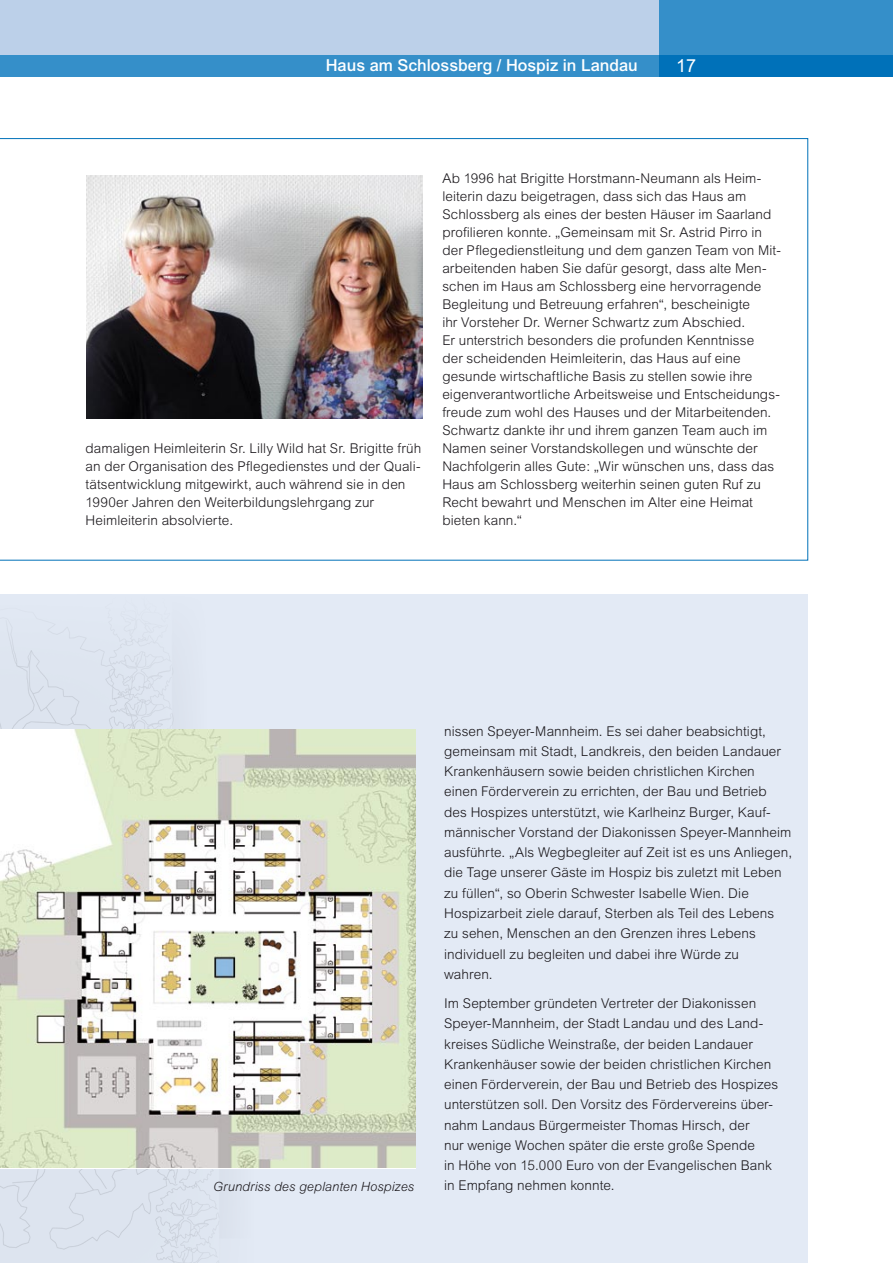
<style>
.page{position:relative;width:893px;height:1263px;background:#fff}
.page>*{position:absolute;margin:0;border:0;box-sizing:border-box;transform-origin:0 0}
.t1{font:18px "Arial";color:#fff}
.t2{font:500 16.5px "Arial";color:#fff}
.t3{font:300 13.5px/18px "Arial";letter-spacing:.01em;color:#1a171b}
.t4{font:italic 300 12.75px "Arial";letter-spacing:.01em;color:#1a171b}
</style>
<div class="page">
<div style="left:0;top:0;width:662px;height:62px;background:#bcd0e9"></div>
<div style="left:659px;top:0;width:234px;height:62px;background:#358fc9"></div>
<div style="left:0;top:55px;width:659px;height:22px;background:#358fc9"></div>
<div style="left:659px;top:55px;width:234px;height:22px;background:#0071b9"></div>
<svg style="left:0;top:138px;width:808px;height:422px"></svg>
<div style="left:0;top:594px;width:808px;height:669px;background:#e3eaf5"></div>
<img style="left:87px;top:176px;width:336px;height:243px">
<img style="left:0;top:622px;width:207px;height:108px">
<img style="left:0;top:1168px;width:255px;height:95px">
<img style="left:0;top:730px;width:415px;height:438px">
<p class="t2" style="left:326px;top:56px;width:314px">Haus am Schlossberg / Hospiz in Landau</p>
<h1 class="t1" style="left:676px;top:56px;width:22px">17</h1>
<p class="t3" style="left:86px;top:439px;width:337px">damaligen Heimleiterin Sr. Lilly Wild hat Sr. Brigitte früh an der Organisation des Pflegedienstes und der Quali&shy;tätsentwicklung mitgewirkt, auch während sie in den 1990er Jahren den Weiterbildungslehrgang zur Heimleiterin absolvierte.</p>
<p class="t3" style="left:442px;top:169px;width:340px">Ab 1996 hat Brigitte Horstmann-Neumann als Heim&shy;leiterin dazu beigetragen, dass sich das Haus am Schlossberg als eines der besten Häuser im Saarland profilieren konnte. „Gemeinsam mit Sr. Astrid Pirro in der Pflegedienstleitung und dem ganzen Team von Mit&shy;arbeitenden haben Sie dafür gesorgt, dass alte Men&shy;schen im Haus am Schlossberg eine hervorragende Begleitung und Betreuung erfahren“, bescheinigte<br>ihr Vorsteher Dr. Werner Schwartz zum Abschied.<br>Er unterstrich besonders die profunden Kenntnisse<br>der scheidenden Heimleiterin, das Haus auf eine gesunde wirtschaftliche Basis zu stellen sowie ihre eigenverantwortliche Arbeitsweise und Entscheidungs&shy;freude zum wohl des Hauses und der Mitarbeitenden.<br>Schwartz dankte ihr und ihrem ganzen Team auch im Namen seiner Vorstandskollegen und wünschte der Nachfolge-rin alles Gute: „Wir wünschen uns, dass das Haus am Schlossberg weiterhin seinen guten Ruf zu Recht bewahrt und Menschen im Alter eine Heimat bieten kann.“</p>
<p class="t4" style="left:213px;top:1179px;width:203px">Grundriss des geplanten Hospizes</p>
<p class="t3" style="left:444px;top:721px;width:350px;line-height:20.2px">nissen Speyer-Mannheim. Es sei daher beabsichtigt, gemeinsam mit Stadt, Landkreis, den beiden Landauer Krankenhäusern sowie beiden christlichen Kirchen<br>einen Förderverein zu errichten, der Bau und Betrieb des Hospizes unterstützt, wie Karlheinz Burger, Kauf&shy;männischer Vorstand der Diakonissen Speyer-Mannheim ausführte. „Als Wegbegleiter auf Zeit ist es uns Anliegen, die Tage unserer Gäste im Hospiz bis zuletzt mit Leben zu füllen“, so Oberin Schwester Isabelle Wien. Die Hospizarbeit ziele darauf, Sterben als Teil des Lebens<br>zu sehen, Menschen an den Grenzen ihres Lebens&shy;individuell zu begleiten und dabei ihre Würde zu<br>wahren.</p>
<p class="t3" style="left:444px;top:993px;width:336px;line-height:20.2px">Im September gründeten Vertreter der Diakonissen Speyer-Mannheim, der Stadt Landau und des Land&shy;kreises Südliche Weinstraße, der beiden Landauer Krankenhäuser sowie der beiden christlichen Kirchen einen Förderverein, der Bau und Betrieb des Hospizes unterstützen soll. Den Vorsitz des Fördervereins über&shy;nahm Landaus Bürgermeister Thomas Hirsch, der<br>nur wenige Wochen später die erste große Spende<br>in Höhe von 15.000 Euro von der Evangelischen Bank in Empfang nehmen konnte.</p>
</div>
